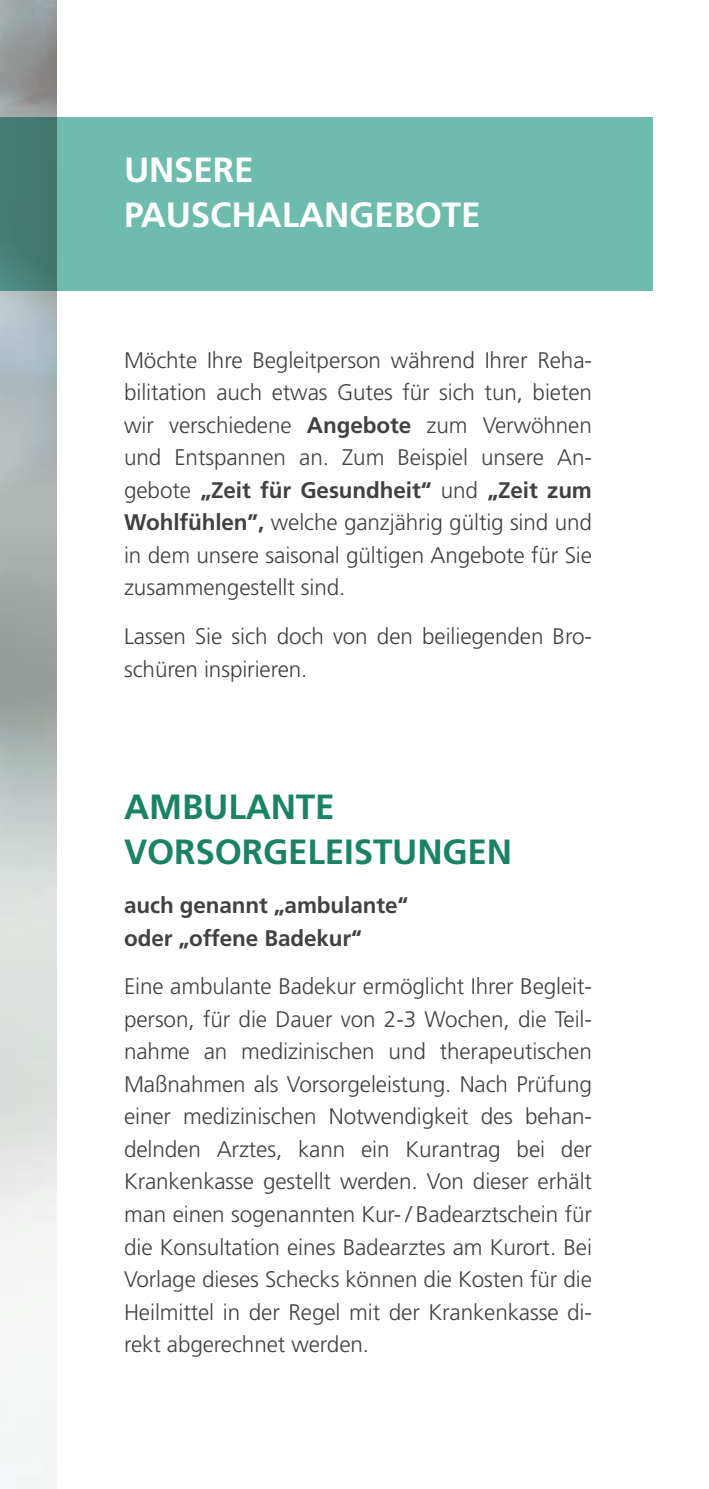
<style>
.page{position:relative;width:709px;height:1489px;background:#fff}
.page>*{position:absolute;margin:0;border:0;box-sizing:border-box;transform-origin:0 0}
.t1{font:700 35px/45px "Frutiger LT";letter-spacing:-.005em;color:#1a8265}
.t2{font:700 35px/45px "Frutiger LT";letter-spacing:-.005em;color:#fff}
.t3{font:300 22.5px/32.5px "Frutiger LT";letter-spacing:-.005em;color:#414042;text-align:justify}
.t4{font:700 22.5px/32.5px "Frutiger LT";letter-spacing:-.005em;color:#414042}
.s1{font-weight:700}
</style>
<div class="page">
<div style="left:0;top:117px;width:652px;height:174px;background:#6ebcad"></div>
<h1 class="t2" style="left:124px;top:148px;width:358px">Unsere<br>Pauschalangebote</h1>
<p class="t3" style="left:124px;top:344px;width:469px">Möchte Ihre Begleitperson während Ihrer Reha&shy;bilitation auch etwas Gutes für sich tun, bieten wir verschiedene <span class="s1">Angebote</span> zum Verwöhnen und Entspannen an. Zum Beispiel unsere An&shy;gebote <span class="s1">„Zeit für Gesundheit“</span> und <span class="s1">„Zeit zum Wohlfühlen”,</span> welche ganzjährig gültig sind und in dem unsere saisonal gültigen Angebote für Sie zusammengestellt sind.</p>
<p class="t3" style="left:124px;top:620px;width:469px">Lassen Sie sich doch von den beiliegenden Bro&shy;schüren inspirieren.</p>
<h1 class="t1" style="left:124px;top:784px;width:389px">Ambulante<br>Vorsorgeleistungen</h1>
<p class="t4" style="left:124px;top:889px;width:286px">auch genannt „ambulante“ oder „offene Badekur“</p>
<p class="t3" style="left:124px;top:970px;width:469px">Eine ambulante Badekur ermöglicht Ihrer Begleit&shy;person, für die Dauer von 2-3 Wochen, die Teil&shy;nahme an medizinischen und therapeutischen Maßnahmen als Vorsorgeleistung. Nach Prüfung einer medizinischen Notwendigkeit des behan&shy;delnden Arztes, kann ein Kurantrag bei der Krankenkasse gestellt werden. Von dieser erhält man einen sogenannten Kur- / Badearztschein für die Konsultation eines Badearztes am Kurort. Bei Vorlage dieses Schecks können die Kosten für die Heilmittel in der Regel mit der Krankenkasse di&shy;rekt abgerechnet werden.</p>
</div>
